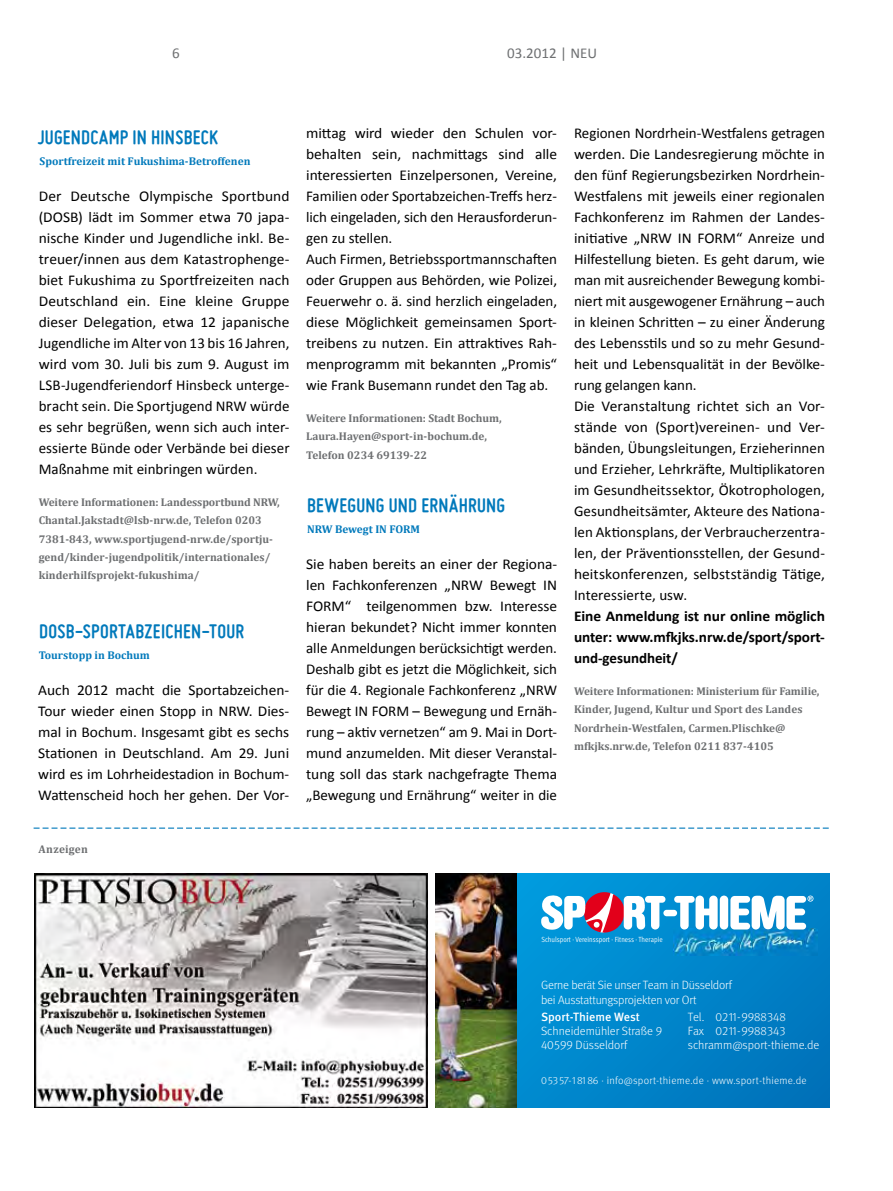
<style>
.page{position:relative;width:893px;height:1191px;background:#fff}
.page>*{position:absolute;margin:0;border:0;box-sizing:border-box;transform-origin:0 0}
.t1{font:700 21px "Miso";letter-spacing:.015em;color:#0079bb}
.t2{font:15px/21px "Calibri";color:#000;text-align:justify}
.t3{font:700 15px/21px "Calibri";letter-spacing:-.005em;color:#000;text-align:justify}
.t4{font:15px "Calibri";color:#6d6f71}
.t5{font:300 12px/14.4px "Meta Pro";letter-spacing:-.01em;color:#fff}
.t6{font:500 12px "Meta Pro";color:#fff}
.t7{font:700 11.25px/18.3px "Cambria";color:#6d6f71}
.t8{font:700 11.25px "Cambria";color:#0079bb}
.t9{font:700 11.25px "Cambria";letter-spacing:.025em;color:#6d6f71}
.t10{font:300 10.5px "Meta Pro";letter-spacing:.025em;color:#fff}
.t11{font:7.5px "Meta Pro Cond Norm";color:#fff}
</style>
<div class="page">
<svg style="left:34px;top:827px;width:795px;height:1px"></svg>
<img style="left:34px;top:873px;width:393px;height:234px">
<img style="left:436px;top:873px;width:61px;height:234px">
<img style="left:497px;top:873px;width:21px;height:234px">
<div style="left:518px;top:873px;width:311px;height:234px;background:linear-gradient(to right,#0093d7,#0077be)"></div>
<img style="left:673px;top:928px;width:145px;height:27px">
<div style="left:663px;top:909px;width:14px;height:7px;background:#fff;border-radius:3px"></div>
<div style="left:720px;top:895px;width:8px;height:34px;background:#fff;border-radius:4px"></div>
<svg style="left:674px;top:895px;width:44px;height:34px"></svg>
<svg style="left:730px;top:895px;width:83px;height:34px"></svg>
<svg style="left:541px;top:892px;width:124px;height:40px"></svg>
<p class="t4" style="left:172px;top:44px;width:9px">6</p>
<p class="t4" style="left:507px;top:44px;width:70px">03.2012 | neu</p>
<h1 class="t1" style="left:38px;top:125px;width:182px">JUGENDCAMP IN HINSBECK</h1>
<p class="t8" style="left:40px;top:154px;width:212px">Sportfreizeit mit Fukushima-Betroffenen</p>
<p class="t2" style="left:39px;top:185px;width:252px">Der Deutsche Olympische Sportbund (DOSB) lädt im Sommer etwa 70 japa&shy;nische Kinder und Jugendliche inkl. Be&shy;treuer/innen aus dem Katastrophenge&shy;biet Fukushima zu Sportfreizeiten nach Deutschland ein. Eine kleine Gruppe dieser Delegation, etwa 12 japanische Jugendliche im Alter von 13 bis 16 Jahren, wird vom 30. Juli bis zum 9. August im LSB-Jugendferiendorf Hinsbeck unterge&shy;bracht sein. Die Sportjugend NRW würde es sehr begrüßen, wenn sich auch inter&shy;essierte Bünde oder Verbände bei dieser Maßnahme mit einbringen würden.</p>
<p class="t7" style="left:39px;top:492px;width:243px">Weitere Informationen: Landessportbund NRW, Chantal.Jakstadt@lsb-nrw.de, Telefon 0203<br>7381-843, www.sportjugend-nrw.de/sportju&shy;gend/kinder-jugendpolitik/internationales/ kinderhilfsprojekt-fukushima/</p>
<h1 class="t1" style="left:39px;top:619px;width:207px">DOSB-SPORTABZEICHEN-TOUR</h1>
<p class="t8" style="left:39px;top:648px;width:113px">Tourstopp in Bochum</p>
<p class="t2" style="left:38px;top:679px;width:252px">Auch 2012 macht die Sportabzeichen-Tour wieder einen Stopp in NRW. Dies&shy;mal in Bochum. Insgesamt gibt es sechs Stationen in Deutschland. Am 29. Juni wird es im Lohrheidestadion in Bochum-Wattenscheid hoch her gehen. Der Vor-</p>
<p class="t9" style="left:38px;top:842px;width:51px">Anzeigen</p>
<p class="t2" style="left:306px;top:122px;width:252px;text-align:left">mittag wird wieder den Schulen vor&shy;behalten sein, nachmittags sind alle interessierten Einzelpersonen, Vereine, Familien oder Sportabzeichen-Treffs herz&shy;lich eingeladen, sich den Herausforderun&shy;gen zu stellen.<br>Auch Firmen, Betriebssportmannschaften oder Gruppen aus Behörden, wie Polizei, Feuerwehr o. ä. sind herzlich eingeladen, diese Möglichkeit gemeinsamen Sport&shy;treibens zu nutzen. Ein attraktives Rah&shy;menprogramm mit bekannten „Promis“ wie Frank Busemann rundet den Tag ab.</p>
<p class="t7" style="left:306px;top:408px;width:197px">Weitere Informationen: Stadt Bochum,<br>Laura.Hayen@sport-in-bochum.de,<br>Telefon 0234 69139-22</p>
<h1 class="t1" style="left:307px;top:493px;width:200px">BEWEGUNG UND ERNÄHRUNG</h1>
<p class="t8" style="left:307px;top:522px;width:115px">NRW Bewegt IN FORM</p>
<p class="t2" style="left:306px;top:552px;width:252px">Sie haben bereits an einer der Regiona&shy;len Fachkonferenzen „NRW Bewegt IN FORM“ teilgenommen bzw. Interesse hieran bekundet? Nicht immer konnten alle Anmeldungen berücksichtigt werden.<br>Deshalb gibt es jetzt die Möglichkeit, sich für die 4. Regionale Fachkonferenz „NRW Bewegt IN FORM – Bewegung und Ernäh&shy;rung – aktiv vernetzen“ am 9. Mai in Dort&shy;mund anzumelden. Mit dieser Veranstal&shy;tung soll das stark nachgefragte Thema „Bewegung und Ernährung“ weiter in die</p>
<p class="t2" style="left:574px;top:122px;width:253px;text-align:left">Regionen Nordrhein-Westfalens getragen werden. Die Landesregierung möchte in den fünf Regierungsbezirken Nordrhein-Westfalens mit jeweils einer regionalen Fachkonferenz im Rahmen der Landes&shy;initiative „NRW IN FORM“ Anreize und Hilfestellung bieten. Es geht darum, wie man mit ausreichender Bewegung kombi&shy;niert mit ausgewogener Ernährung – auch in kleinen Schritten – zu einer Änderung des Lebensstils und so zu mehr Gesund&shy;heit und Lebensqualität in der Bevölke&shy;rung gelangen kann.<br>Die Veranstaltung richtet sich an Vor&shy;stände von (Sport)vereinen- und Ver&shy;bänden, Übungsleitungen, Erzieherinnen und Erzieher, Lehrkräfte, Multiplikatoren im Gesundheitssektor, Ökotrophologen, Gesundheitsämter, Akteure des Nationa&shy;len Aktionsplans, der Verbraucherzentra&shy;len, der Präventionsstellen, der Gesund&shy;heitskonferenzen, selbstständig Tätige, Interessierte, usw.</p>
<p class="t3" style="left:574px;top:605px;width:252px">Eine Anmeldung ist nur online möglich unter: www.mfkjks.nrw.de/sport/sport&shy;und-gesundheit/</p>
<p class="t7" style="left:574px;top:681px;width:247px">Weitere Informationen: Ministerium für Familie, Kinder, Jugend, Kultur und Sport des Landes Nordrhein-Westfalen, Carmen.Plischke@ mfkjks.nrw.de, Telefon 0211 837-4105</p>
<p class="t11" style="left:541px;top:933px;width:123px">Schulsport · Vereinssport · Fitness · Therapie</p>
<p class="t5" style="left:541px;top:977px;width:192px">Gerne berät Sie unser Team in Düsseldorf bei Ausstattungsprojekten vor Ort</p>
<p class="t6" style="left:541px;top:1007px;width:100px">Sport-Thieme West</p>
<p class="t5" style="left:541px;top:1023px;width:123px">Schneidemühler Straße 9<br>40599 Düsseldorf</p>
<p class="t5" style="left:688px;top:1008px;width:133px">Tel. 0211-9988348<br>Fax 0211-9988343 schramm@sport-thieme.de</p>
<p class="t10" style="left:541px;top:1073px;width:267px">05357-18186 · info@sport-thieme.de · www.sport-thieme.de</p>
</div>
